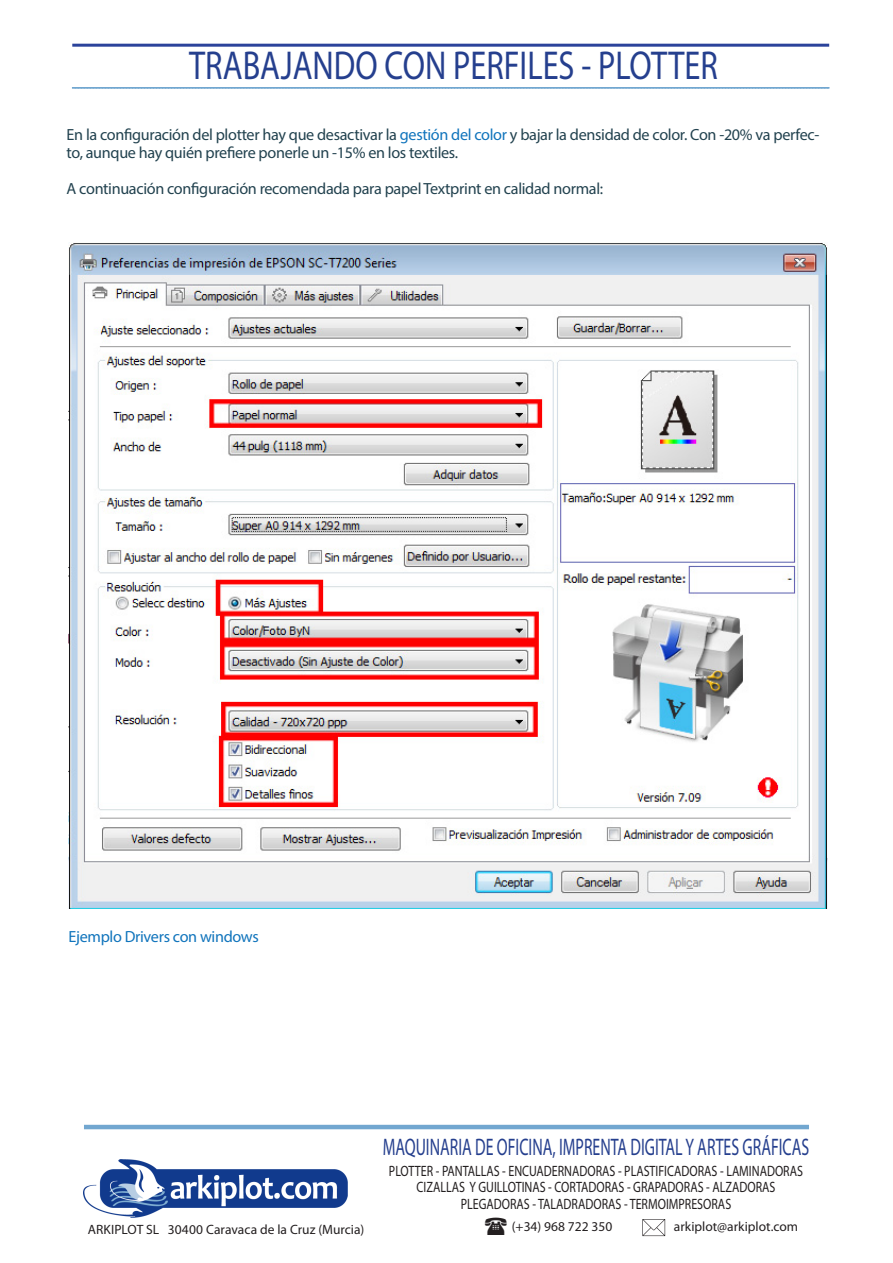
<style>
.page{position:relative;width:893px;height:1263px;background:#fff}
.page>*{position:absolute;margin:0;border:0;box-sizing:border-box;transform-origin:0 0}
.tituloSección{font:40.5px "Myriad Pro";color:#253f8e;scale:.8 1}
.t1{font:24px "Myriad Pro";color:#253f8e;scale:.66 1}
.Párrafo{font:16.2px/18px "Myriad Pro";letter-spacing:-.02em;color:#22424f}
.Párrafo-2{font:16.2px "Myriad Pro";letter-spacing:-.02em;color:#1074bc}
.t2{font:15px/16.5px "Myriad Pro";color:#231f20;text-align:center;scale:.8 1}
.t3{font:13.5px "Myriad Pro";color:#231f20}
.s1{color:#1074bc}
</style>
<div class="page">
<img style="left:84px;top:1159px;width:264px;height:58px">
<hr style="left:84px;top:1125px;width:725px;height:4px;background:#72a7d0">
<svg style="left:642px;top:1219px;width:23px;height:17px"></svg>
<hr style="left:72px;top:44px;width:757px;height:3px;background:#2b439b">
<svg style="left:72px;top:87px;width:757px;height:2px;background:#81b0d5"></svg>
<img style="left:68px;top:243px;width:759px;height:666px">
<p class="tituloSección" style="left:189px;top:40px;width:662px">TRABAJANDO CON PERFILES - PLOTTER</p>
<p class="Párrafo" style="left:67px;top:125px;width:754px">En la configuración del plotter hay que desactivar la <span class="s1">gestión del color</span> y bajar la densidad de color. Con -20% va perfec&shy;to, aunque hay quién prefiere ponerle un -15% en los textiles.</p>
<p class="Párrafo" style="left:67px;top:179px;width:538px">A continuación configuración recomendada para papel Textprint en calidad normal:</p>
<p class="Párrafo-2" style="left:68px;top:926px;width:192px">Ejemplo Drivers con windows</p>
<h2 class="t1" style="left:383px;top:1132px;width:648px">MAQUINARIA DE OFICINA, IMPRENTA DIGITAL Y ARTES GRÁFICAS</h2>
<p class="t2" style="left:389px;top:1162px;width:519px">PLOTTER - PANTALLAS - ENCUADERNADORAS - PLASTIFICADORAS - LAMINADORAS<br>CIZALLAS Y GUILLOTINAS - CORTADORAS - GRAPADORAS - ALZADORAS<br>PLEGADORAS - TALADRADORAS - TERMOIMPRESORAS</p>
<p class="t3" style="left:88px;top:1221px;width:278px">ARKIPLOT SL 30400 Caravaca de la Cruz (Murcia)</p>
<p class="t3" style="left:512px;top:1218px;width:102px">(+34) 968 722 350</p>
<p class="t3" style="left:674px;top:1218px;width:126px">arkiplot@arkiplot.com</p>
</div>
